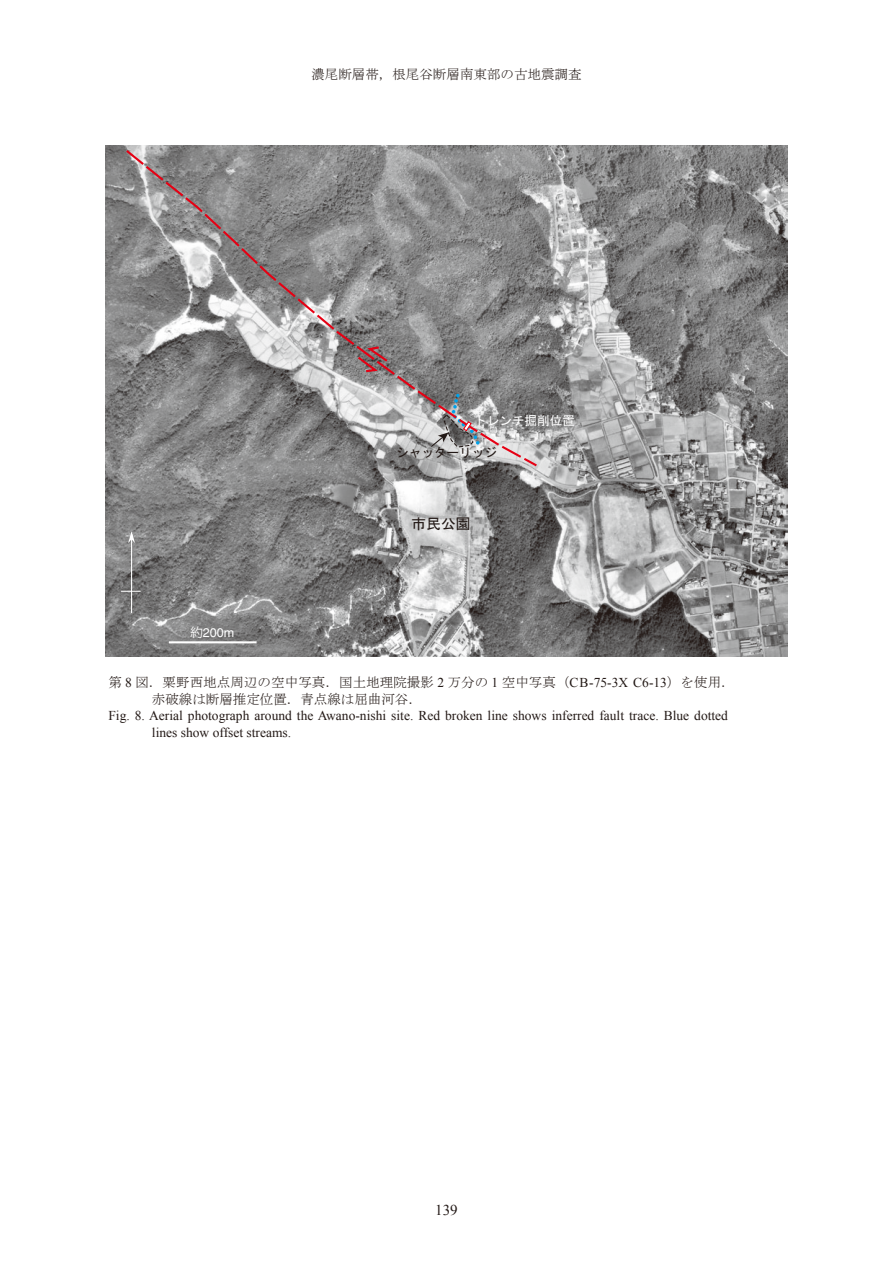
<style>
.page{position:relative;width:893px;height:1263px;background:#fff}
.page>*{position:absolute;margin:0;border:0;box-sizing:border-box;transform-origin:0 0}
.t1{font:15px "Times New Roman";color:#231916}
.t2{font:14.7px "MS Gothic";color:#231916}
.t3{font:13.5px/16.5px "Times New Roman";color:#231916}
.t4{font:13.5px/16.5px "MS Mincho";color:#231916}
.t5{font:12.6px "MS Gothic";color:#fff}
.t6{font:12.6px "MS Gothic";color:#231916}
.t7{font:12.6px "Helvetica";color:#fff}
.s1{font-family:"Koz Go Pro"}
.s2{font-family:"Times New Roman"}
</style>
<div class="page">
<img style="left:105px;top:146px;width:682px;height:511px">
<svg style="left:124px;top:148px;width:415px;height:320px;background:#929091"></svg>
<hr style="left:169px;top:641px;width:88px;height:2px;background:#fff">
<hr style="left:131px;top:538px;width:1px;height:75px;background:#fff">
<svg style="left:128px;top:531px;width:7px;height:12px"></svg>
<svg style="left:121px;top:591px;width:20px;height:1px"></svg>
<svg style="left:430px;top:394px;width:49px;height:54px;background:#938d90"></svg>
<p class="t4" style="left:311px;top:66px;width:272px">濃尾断層帯，根尾谷断層南東部の古地震調査</p>
<p class="t5" style="left:474px;top:414px;width:102px">トレンチ掘削位置</p>
<p class="t6" style="left:396px;top:446px;width:102px">シャッターリッジ</p>
<p class="t7" style="left:190px;top:625px;width:46px"><span class="s1">約</span>200m</p>
<p class="t2" style="left:412px;top:517px;width:60px">市民公園</p>
<p class="t4" style="left:152px;top:674px;width:584px;text-indent:-43px">第 <span class="s2">8</span> 図．粟野西地点周辺の空中写真．国土地理院撮影 <span class="s2">2</span> 万分の <span class="s2">1</span> 空中写真（<span class="s2">CB-75-3X C6-13</span>）を使用．赤破線は断層推定位置．青点線は屈曲河谷．</p>
<p class="t3" style="left:152px;top:707px;width:578px;text-indent:-44px">Fig. 8. Aerial photograph around the Awano-nishi site. Red broken line shows inferred fault trace. Blue dotted lines show offset streams.</p>
<p class="t1" style="left:435px;top:1200px;width:24px">139</p>
</div>
